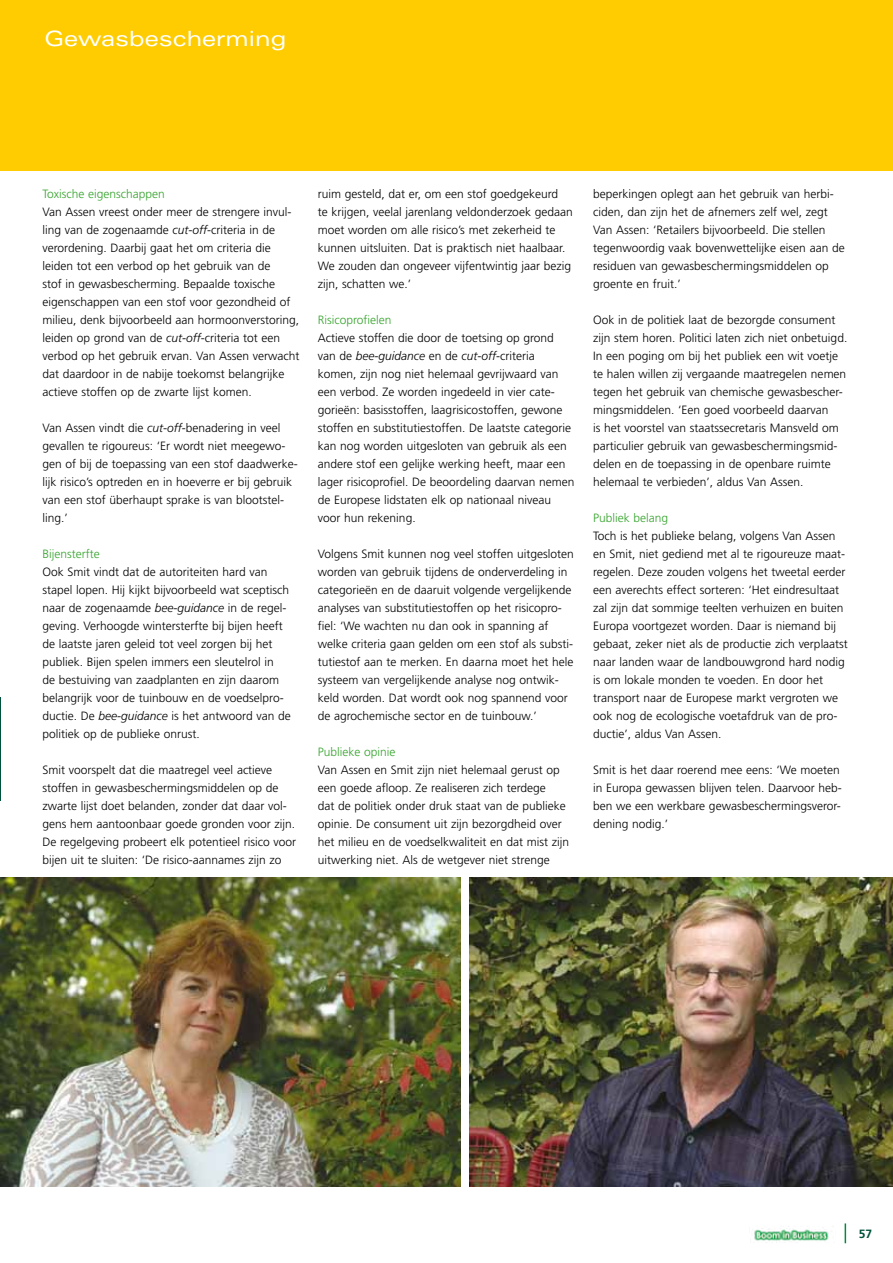
<style>
.page{position:relative;width:893px;height:1263px;background:#fff}
.page>*{position:absolute;margin:0;border:0;box-sizing:border-box;transform-origin:0 0}
.t1{font:expanded 21px "Univers";color:#fff}
.t2{font:300 12px/18px "Frutiger";color:#000}
.t3{font:300 12px "Frutiger";color:#35a32c}
.t4{font:700 12px "Frutiger";color:#00523c}
.s1{font-style:italic}
</style>
<div class="page">
<svg style="left:845px;top:1223px;width:1px;height:20px"></svg>
<img style="left:754px;top:1228px;width:75px;height:15px">
<div style="left:0;top:0;width:893px;height:171px;background:#fecc00"></div>
<hr style="left:0;top:697px;width:1px;height:103px;background:#00523c">
<img style="left:0;top:877px;width:461px;height:309px">
<img style="left:470px;top:877px;width:423px;height:309px">
<h1 class="t1" style="left:44px;top:26px;width:244px">Gewasbescherming</h1>
<p class="t3" style="left:43px;top:187px;width:124px">Toxische eigenschappen</p>
<p class="t2" style="left:43px;top:203px;width:259px">Van Assen vreest onder meer de strengere invul&shy;ling van de zogenaamde <span class="s1">cut-off</span>-criteria in de verordening. Daarbij gaat het om criteria die leiden tot een verbod op het gebruik van de<br>stof in gewasbescherming. Bepaalde toxische eigenschappen van een stof voor gezondheid of milieu, denk bijvoorbeeld aan hormoonverstoring, leiden op grond van de <span class="s1">cut-off</span>-criteria tot een verbod op het gebruik ervan. Van Assen verwacht dat daardoor in de nabije toekomst belangrijke actieve stoffen op de zwarte lijst komen.</p>
<p class="t2" style="left:43px;top:419px;width:257px">Van Assen vindt die <span class="s1">cut-off</span>-benadering in veel gevallen te rigoureus: ‘Er wordt niet meegewo&shy;gen of bij de toepassing van een stof daadwerke&shy;lijk risico’s optreden en in hoeverre er bij gebruik van een stof überhaupt sprake is van blootstel&shy;ling.’</p>
<p class="t3" style="left:43px;top:547px;width:59px">Bijensterfte</p>
<p class="t2" style="left:43px;top:563px;width:250px">Ook Smit vindt dat de autoriteiten hard van stapel lopen. Hij kijkt bijvoorbeeld wat sceptisch naar de zogenaamde <span class="s1">bee-guidance</span> in de regel&shy;geving. Verhoogde wintersterfte bij bijen heeft de laatste jaren geleid tot veel zorgen bij het publiek. Bijen spelen immers een sleutelrol in<br>de bestuiving van zaadplanten en zijn daarom belangrijk voor de tuinbouw en de voedselpro&shy;ductie. De <span class="s1">bee-guidance</span> is het antwoord van de politiek op de publieke onrust.</p>
<p class="t2" style="left:43px;top:761px;width:255px">Smit voorspelt dat die maatregel veel actieve stoffen in gewasbeschermingsmiddelen op de zwarte lijst doet belanden, zonder dat daar vol&shy;gens hem aantoonbaar goede gronden voor zijn.<br>De regelgeving probeert elk potentieel risico voor bijen uit te sluiten: ‘De risico-aannames zijn zo</p>
<p class="t2" style="left:318px;top:185px;width:256px">ruim gesteld, dat er, om een stof goedgekeurd<br>te krijgen, veelal jarenlang veldonderzoek gedaan moet worden om alle risico’s met zekerheid te kunnen uitsluiten. Dat is praktisch niet haalbaar.<br>We zouden dan ongeveer vijfentwintig jaar bezig zijn, schatten we.’</p>
<p class="t3" style="left:318px;top:313px;width:75px">Risicoprofielen</p>
<p class="t2" style="left:318px;top:329px;width:258px">Actieve stoffen die door de toetsing op grond van de <span class="s1">bee-guidance</span> en de <span class="s1">cut-off</span>-criteria komen, zijn nog niet helemaal gevrijwaard van een verbod. Ze worden ingedeeld in vier cate&shy;gorieën: basisstoffen, laagrisicostoffen, gewone stoffen en substitutiestoffen. De laatste categorie kan nog worden uitgesloten van gebruik als een andere stof een gelijke werking heeft, maar een lager risicoprofiel. De beoordeling daarvan nemen de Europese lidstaten elk op nationaal niveau voor hun rekening.</p>
<p class="t2" style="left:318px;top:545px;width:257px">Volgens Smit kunnen nog veel stoffen uitgesloten worden van gebruik tijdens de onderverdeling in categorieën en de daaruit volgende vergelijkende analyses van substitutiestoffen op het risicopro&shy;fiel: ‘We wachten nu dan ook in spanning af welke criteria gaan gelden om een stof als substi&shy;tutiestof aan te merken. En daarna moet het hele systeem van vergelijkende analyse nog ontwik&shy;keld worden. Dat wordt ook nog spannend voor de agrochemische sector en de tuinbouw.’</p>
<p class="t3" style="left:318px;top:745px;width:79px">Publieke opinie</p>
<p class="t2" style="left:318px;top:761px;width:253px">Van Assen en Smit zijn niet helemaal gerust op een goede afloop. Ze realiseren zich terdege<br>dat de politiek onder druk staat van de publieke opinie. De consument uit zijn bezorgdheid over het milieu en de voedselkwaliteit en dat mist zijn uitwerking niet. Als de wetgever niet strenge</p>
<p class="t2" style="left:593px;top:185px;width:253px">beperkingen oplegt aan het gebruik van herbi&shy;ciden, dan zijn het de afnemers zelf wel, zegt Van Assen: ‘Retailers bijvoorbeeld. Die stellen tegenwoordig vaak bovenwettelijke eisen aan de residuen van gewasbeschermingsmiddelen op groente en fruit.’</p>
<p class="t2" style="left:593px;top:311px;width:256px">Ook in de politiek laat de bezorgde consument zijn stem horen. Politici laten zich niet onbetuigd.<br>In een poging om bij het publiek een wit voetje te halen willen zij vergaande maatregelen nemen tegen het gebruik van chemische gewasbescher&shy;mingsmiddelen. ‘Een goed voorbeeld daarvan<br>is het voorstel van staatssecretaris Mansveld om particulier gebruik van gewasbeschermingsmid&shy;delen en de toepassing in de openbare ruimte helemaal te verbieden’, aldus Van Assen.</p>
<p class="t3" style="left:593px;top:511px;width:77px">Publiek belang</p>
<p class="t2" style="left:593px;top:527px;width:256px">Toch is het publieke belang, volgens Van Assen en Smit, niet gediend met al te rigoureuze maat&shy;regelen. Deze zouden volgens het tweetal eerder een averechts effect sorteren: ‘Het eindresultaat zal zijn dat sommige teelten verhuizen en buiten Europa voortgezet worden. Daar is niemand bij gebaat, zeker niet als de productie zich verplaatst naar landen waar de landbouwgrond hard nodig is om lokale monden te voeden. En door het transport naar de Europese markt vergroten we ook nog de ecologische voetafdruk van de pro&shy;ductie’, aldus Van Assen.</p>
<p class="t2" style="left:593px;top:761px;width:250px">Smit is het daar roerend mee eens: ‘We moeten in Europa gewassen blijven telen. Daarvoor heb&shy;ben we een werkbare gewasbeschermingsveror&shy;dening nodig.’</p>
<p class="t4" style="left:859px;top:1227px;width:15px">57</p>
</div>
